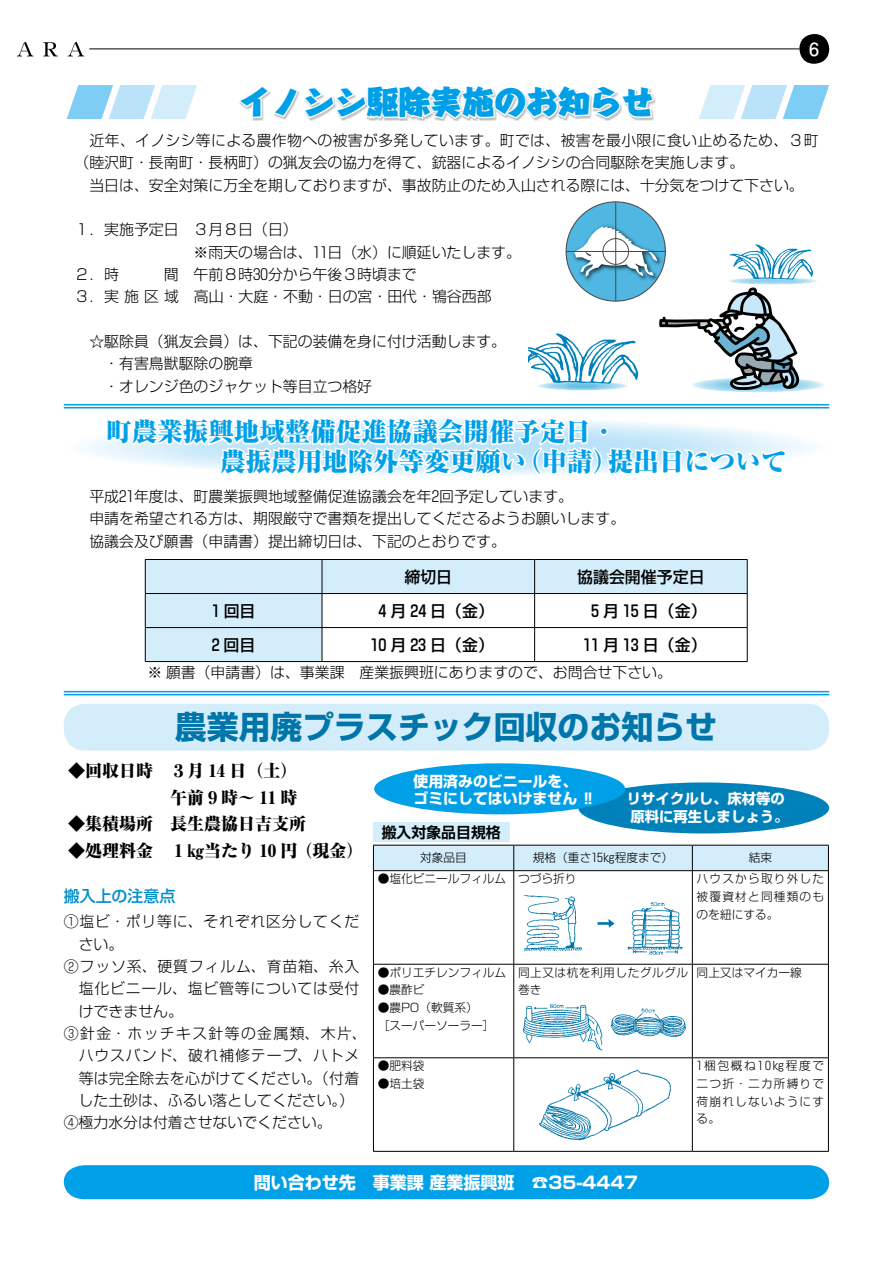
<style>
.page{position:relative;width:893px;height:1263px;background:#fff}
.page>*{position:absolute;margin:0;border:0;box-sizing:border-box;transform-origin:0 0}
.t1{font:700 31.95px "Shin Go Pr 5";color:#0075a9}
.t2{font:800 31.95px "Harucraft Std";color:#00a0e9}
.t3{font:800 expanded 25.5px/29.7px "Ryumin Pr 5";color:#00a0e9}
.t4{font:700 18px "Futo Go B101 Pr 5";color:#fff}
.t5{font:800 expanded 16.95px/26.5px "Ryumin Pr 5";color:#000}
.t6{font:700 16.95px "Shin Go Pr 5";color:#fff}
.t7{font:500 15.9px "Shin Go Pr 5";color:#000}
.t8{font:500 15.9px "Shin Go Pr 5";color:#008dcb}
.t9{font:300 14.85px/22.4px "Shin Go Pr 5";color:#000}
.t10{font:300 14.85px/22.4px "Shin Go Pr 5";letter-spacing:.02em;color:#000}
.t11{font:300 14.85px "Shin Go Pr 5";letter-spacing:.055em;color:#000}
.t12{font:700 14.85px "Shin Go Pr 5";color:#fff}
.t13{font:300 14.85px "Shin Go Pr 5";letter-spacing:.09em;color:#000}
.t14{font:700 14.85px "Shin Go Pr 5 De";color:#000}
.t15{font:700 14.4px "Shin Go Pr 5";color:#fff}
.t16{font:300 11.7px/17.7px "Shin Go Pr 5";color:#000}
.t17{font:300 11.7px/17.7px "Shin Go Pr 5";letter-spacing:.1em;color:#000}
.t18{font:300 11.7px/17.7px "Shin Go Pr 5";letter-spacing:.04em;color:#000}
.s1{font-family:"Hankaku Num Sgl";font-weight:400}
.s2{font-family:"Hankaku Num Sgm";font-weight:400}
</style>
<div class="page">
<div style="left:799px;top:34px;width:30px;height:30px;background:#000;border-radius:50%"></div>
<hr style="left:89px;top:49px;width:710px;height:1px;background:#000">
<svg style="left:17px;top:42px;width:67px;height:14px"></svg>
<div style="left:64px;top:417px;width:765px;height:59px;background:#f8fcfe;border-radius:50%"></div>
<div style="left:578px;top:782px;width:251px;height:51px;background:#0081ba;border-radius:50%"></div>
<svg style="left:239px;top:86px;width:417px;height:35px"></svg>
<svg style="left:66px;top:85px;width:131px;height:34px"></svg>
<svg style="left:699px;top:85px;width:130px;height:34px"></svg>
<div style="left:64px;top:1165px;width:765px;height:34px;background:#00a0e9"></div>
<div style="left:64px;top:704px;width:765px;height:46px;background:#d3edfb;border-radius:21px"></div>
<svg style="left:689px;top:377px;width:137px;height:15px"></svg>
<svg style="left:727px;top:278px;width:92px;height:7px"></svg>
<div style="left:566px;top:202px;width:99px;height:99px;background:#4fb7e2;border-radius:50%"></div>
<img style="left:570px;top:222px;width:94px;height:61px">
<svg style="left:574px;top:226px;width:83px;height:51px"></svg>
<hr style="left:566px;top:251px;width:99px;height:1px;background:#4c4948">
<hr style="left:615px;top:202px;width:1px;height:99px;background:#4c4948">
<div style="left:602px;top:238px;width:27px;height:27px;border:1px solid #4c4948;border-radius:50%"></div>
<svg style="left:104px;top:287px;width:695px;height:490px"></svg>
<svg style="left:729px;top:244px;width:84px;height:36px"></svg>
<div style="left:373px;top:845px;width:456px;height:25px;background:#d3edfb"></div>
<hr style="left:373px;top:870px;width:141px;height:1px;background:#000">
<hr style="left:373px;top:871px;width:1px;height:93px;background:#000">
<hr style="left:514px;top:870px;width:178px;height:1px;background:#000">
<hr style="left:513px;top:871px;width:1px;height:93px;background:#000">
<hr style="left:692px;top:870px;width:137px;height:1px;background:#000">
<hr style="left:692px;top:871px;width:1px;height:93px;background:#000">
<hr style="left:828px;top:871px;width:1px;height:93px;background:#000">
<hr style="left:373px;top:964px;width:141px;height:1px;background:#000">
<hr style="left:373px;top:964px;width:1px;height:93px;background:#000">
<hr style="left:514px;top:964px;width:178px;height:1px;background:#000">
<hr style="left:513px;top:964px;width:1px;height:93px;background:#000">
<hr style="left:692px;top:964px;width:137px;height:1px;background:#000">
<hr style="left:692px;top:964px;width:1px;height:93px;background:#000">
<hr style="left:828px;top:964px;width:1px;height:93px;background:#000">
<hr style="left:373px;top:1057px;width:141px;height:1px;background:#000">
<hr style="left:373px;top:1058px;width:1px;height:93px;background:#000">
<hr style="left:514px;top:1057px;width:178px;height:1px;background:#000">
<hr style="left:513px;top:1058px;width:1px;height:93px;background:#000">
<hr style="left:692px;top:1057px;width:137px;height:1px;background:#000">
<hr style="left:692px;top:1058px;width:1px;height:93px;background:#000">
<hr style="left:828px;top:1058px;width:1px;height:93px;background:#000">
<hr style="left:373px;top:1151px;width:141px;height:1px;background:#000">
<hr style="left:514px;top:1151px;width:178px;height:1px;background:#000">
<hr style="left:692px;top:1151px;width:137px;height:1px;background:#000">
<div style="left:374px;top:763px;width:251px;height:51px;background:#00a0e9;border-radius:50%"></div>
<div style="left:373px;top:823px;width:136px;height:19px;background:#d3edfb"></div>
<img style="left:524px;top:895px;width:159px;height:60px">
<img style="left:522px;top:1004px;width:164px;height:47px">
<img style="left:539px;top:1069px;width:132px;height:72px">
<hr style="left:64px;top:407px;width:765px;height:1px;background:#00a0e9">
<hr style="left:64px;top:404px;width:765px;height:1px;background:#00a0e9">
<hr style="left:64px;top:694px;width:765px;height:1px;background:#00a0e9">
<hr style="left:64px;top:691px;width:765px;height:1px;background:#00a0e9">
<h1 class="t2" style="left:239px;top:78px;width:416px">イノシシ駆除実施のお知らせ</h1>
<p class="t4" style="left:809px;top:35px;width:12px">6</p>
<p class="t10" style="left:75px;top:128px;width:746px;text-indent:15px">近年、イノシシ等による農作物への被害が多発しています。町では、被害を最小限に食い止めるため、３町（睦沢町・長南町・長柄町）の猟友会の協力を得て、銃器によるイノシシの合同駆除を実施します。</p>
<p class="t9" style="left:89px;top:172px;width:716px">当日は、安全対策に万全を期しておりますが、事故防止のため入山される際には、十分気をつけて下さい。</p>
<p class="t9" style="left:194px;top:217px;width:106px">３月８日（日(</p>
<p class="t9" style="left:75px;top:217px;width:106px">１．実施予定日</p>
<p class="t9" style="left:75px;top:262px;width:46px">２．時</p>
<p class="t9" style="left:164px;top:262px;width:16px">間</p>
<p class="t9" style="left:194px;top:239px;width:329px">※雨天の場合は、<span class="s1">11</span>日（水）に順延いたします。午前８時<span class="s1">30</span>分から午後３時頃まで</p>
<p class="t9" style="left:194px;top:284px;width:299px">高山・大庭・不動・日の宮・田代・鴇谷西部</p>
<p class="t9" style="left:75px;top:284px;width:106px">３．実施区域</p>
<p class="t9" style="left:104px;top:329px;width:403px;text-indent:-15px">☆駆除員（猟友会員）は、下記の装備を身に付け活動します。・有害鳥獣駆除の腕章<br>・オレンジ色のジャケット等目立つ格好</p>
<h2 class="t3" style="left:608px;top:415px;width:180px;text-indent:-502px">町農業振興地域整備促進協議会開催予定日・<br>提出日について</h2>
<h2 class="t3" style="left:516px;top:445px;width:104px">（申請）</h2>
<h2 class="t3" style="left:220px;top:445px;width:308px">農振農用地除外等変更願い</h2>
<p class="t9" style="left:89px;top:484px;width:537px">平成<span class="s1">21</span>年度は、町農業振興地域整備促進協議会を年<span class="s1">2</span>回予定しています。<br>申請を希望される方は、期限厳守で書類を提出してくださるようお願いします。協議会及び願書（申請書）提出締切日は、下記のとおりです。</p>
<p class="t7" style="left:404px;top:563px;width:49px">締切日</p>
<p class="t7" style="left:577px;top:563px;width:129px">協議会開催予定日</p>
<p class="t7" style="left:212px;top:597px;width:45px"><span class="s2">1</span>回目</p>
<p class="t7" style="left:378px;top:597px;width:117px"><span class="s2">4</span> 月 <span class="s2">24</span> 日（金）</p>
<p class="t7" style="left:591px;top:597px;width:117px"><span class="s2">5</span> 月 <span class="s2">15</span> 日（金(</p>
<p class="t7" style="left:212px;top:631px;width:45px"><span class="s2">2</span>回目</p>
<p class="t7" style="left:370px;top:631px;width:125px"><span class="s2">10</span> 月 <span class="s2">23</span> 日（金）</p>
<p class="t7" style="left:583px;top:631px;width:125px"><span class="s2">11</span> 月 <span class="s2">13</span> 日（金(</p>
<p class="t9" style="left:147px;top:660px;width:199px">※ 願書（申請書）は、事業課</p>
<p class="t9" style="left:359px;top:660px;width:314px">産業振興班にありますので、お問合せ下さい。</p>
<h1 class="t1" style="left:175px;top:702px;width:544px">農業用廃プラスチック回収のお知らせ</h1>
<p class="t5" style="left:68px;top:756px;width:231px">◆回収日時　３月 14 日（土(　　　　　　午前９時～ 11 時</p>
<p class="t5" style="left:68px;top:810px;width:240px">◆集積場所　長生農協日吉支所</p>
<p class="t5" style="left:68px;top:836px;width:297px">◆処理料金　１㎏当たり 10 円（現金(</p>
<p class="t8" style="left:64px;top:883px;width:113px">搬入上の注意点</p>
<p class="t11" style="left:64px;top:909px;width:297px">①塩ビ・ポリ等に、それぞれ区分してくだ</p>
<p class="t9" style="left:79px;top:931px;width:46px">さい。</p>
<p class="t11" style="left:64px;top:954px;width:297px">②フッソ系、硬質フィルム、育苗箱、糸入</p>
<p class="t11" style="left:79px;top:976px;width:282px">塩化ビニール、塩ビ管等については受付</p>
<p class="t9" style="left:79px;top:998px;width:106px">けできません。</p>
<p class="t13" style="left:64px;top:1021px;width:304px">③針金・ホッチキス針等の金属類、木片、</p>
<p class="t11" style="left:79px;top:1043px;width:282px">ハウスバンド、破れ補修テープ、ハトメ</p>
<p class="t10" style="left:79px;top:1065px;width:282px">等は完全除去を心がけてください。（付着</p>
<p class="t9" style="left:79px;top:1088px;width:277px">した土砂は、ふるい落としてください (。</p>
<p class="t9" style="left:64px;top:1110px;width:269px">④極力水分は付着させないでください。</p>
<p class="t12" style="left:414px;top:769px;width:165px">使用済みのビニールを、</p>
<p class="t12" style="left:414px;top:786px;width:184px">ゴミにしてはいけません ‼</p>
<p class="t14" style="left:382px;top:820px;width:121px">搬入対象品目規格</p>
<p class="t15" style="left:627px;top:787px;width:159px">リサイクルし、床材等の</p>
<p class="t15" style="left:630px;top:805px;width:159px">原料に再生しましょう。</p>
<p class="t16" style="left:420px;top:848px;width:48px">対象品目</p>
<p class="t16" style="left:378px;top:869px;width:130px">●塩化ビニールフィルム</p>
<p class="t16" style="left:533px;top:848px;width:142px">規格（重さ<span class="s1">15</span>㎏程度まで）</p>
<p class="t16" style="left:518px;top:869px;width:60px">つづら折り</p>
<p class="t16" style="left:749px;top:848px;width:25px">結束</p>
<p class="t17" style="left:697px;top:869px;width:129px">ハウスから取り外した</p>
<p class="t17" style="left:697px;top:886px;width:129px">被覆資材と同種類のものを紐にする。</p>
<p class="t16" style="left:378px;top:962px;width:130px">●ポリエチレンフィルム</p>
<p class="t16" style="left:378px;top:980px;width:48px">●農酢ビ</p>
<p class="t16" style="left:378px;top:998px;width:118px">●農PO（軟質系(<br>［スーパーソーラー[</p>
<p class="t16" style="left:378px;top:1056px;width:48px">●肥料袋</p>
<p class="t16" style="left:378px;top:1073px;width:48px">●培土袋</p>
<p class="t18" style="left:518px;top:962px;width:172px">同上又は杭を利用したグルグル巻き</p>
<p class="t16" style="left:697px;top:962px;width:107px">同上又はマイカー線</p>
<p class="t16" style="left:697px;top:1056px;width:129px;text-align:justify"><span class="s1">1</span>梱包概ね<span class="s1">10</span>㎏程度で二つ折・二カ所縛りで荷崩れしないようにする。</p>
<p class="t6" style="left:373px;top:1169px;width:143px">事業課産業振興班</p>
<p class="t6" style="left:254px;top:1169px;width:112px">問い合わせ先　</p>
<p class="t6" style="left:532px;top:1169px;width:108px">☎35-4447</p>
</div>
